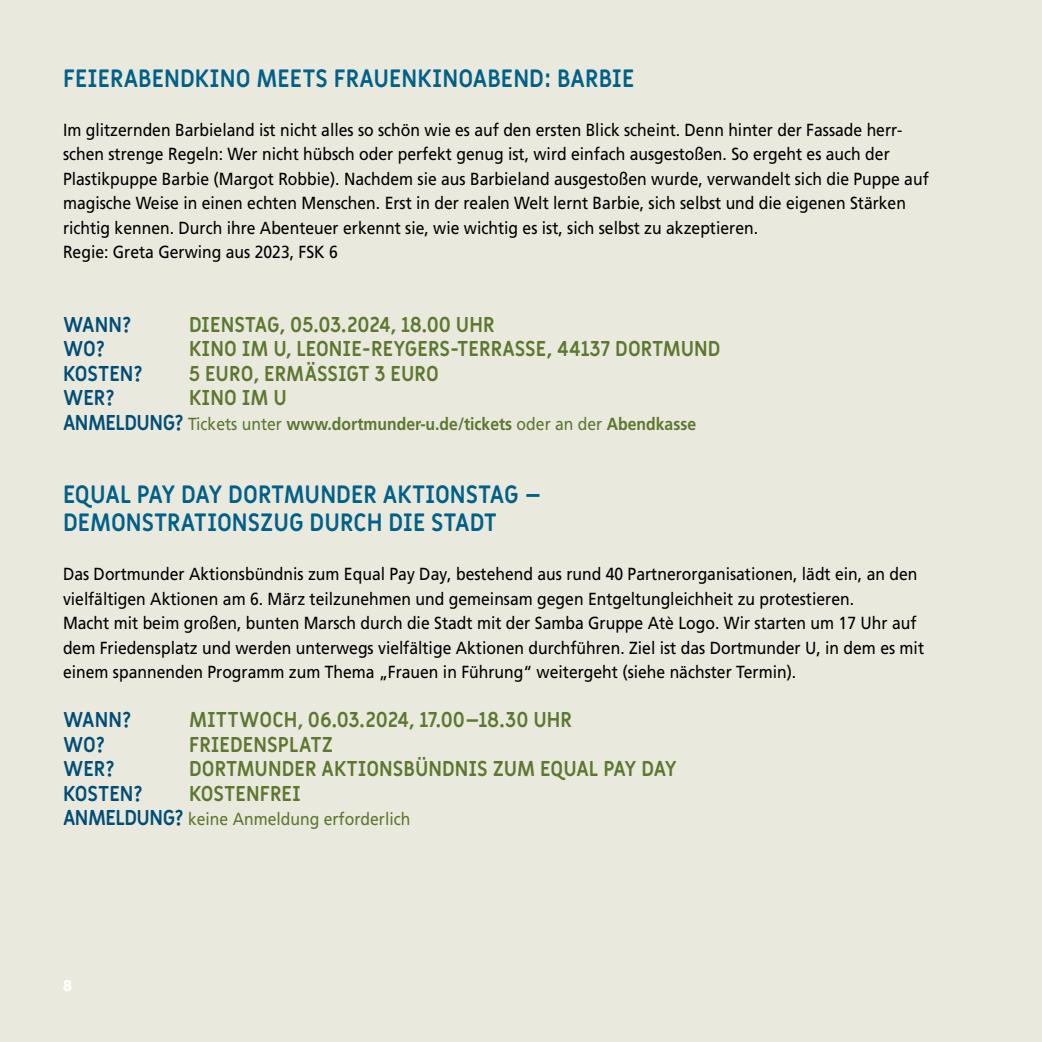
<style>
.page{position:relative;width:1042px;height:1042px;background:#e9e9de}
.page>*{position:absolute;margin:0;border:0;box-sizing:border-box;transform-origin:0 0}
.t1{font:700 24.5px/28px "Miriam Libre";color:#006088;scale:.93 1}
.t2{font:700 21px "Miriam Libre";color:#5d772f;scale:.93 1}
.t3{font:700 21px "Miriam Libre";color:#004d76;scale:.93 1}
.t4{font:17.5px/24.5px "Frutiger LT Pro";color:#000;scale:.9 1}
.t5{font:700 17.5px "Frutiger LT Pro";color:#5d772f;scale:.9 1}
.t6{font:17.5px "Frutiger LT Pro";color:#5d772f;scale:.9 1}
.t7{font:800 17.5px "Effra";color:#fff;scale:.9 1}
.s1{font-family:"Miriam Libre";font-size:21px;color:#004d76}
.s2{font-weight:400}
.s3{font-family:"Miriam Libre";font-weight:700;font-size:21px;color:#004d76}
</style>
<div class="page">
<h1 class="t1" style="left:63px;top:65px;width:616px">FEIERABENDKINO MEETS FRAUENKINOABEND: BARBIE</h1>
<p class="t4" style="left:63px;top:117px;width:963px">Im glitzernden Barbieland ist nicht alles so schön wie es auf den ersten Blick scheint. Denn hinter der Fassade herr&shy;schen strenge Regeln: Wer nicht hübsch oder perfekt genug ist, wird einfach ausgestoßen. So ergeht es auch der Plastikpuppe Barbie (Margot Robbie). Nachdem sie aus Barbieland ausgestoßen wurde, verwandelt sich die Puppe auf magische Weise in einen echten Menschen. Erst in der realen Welt lernt Barbie, sich selbst und die eigenen Stärken richtig kennen. Durch ihre Abenteuer erkennt sie, wie wichtig es ist, sich selbst zu akzeptieren.<br>Regie: Greta Gerwing aus 2023, FSK 6</p>
<p class="t3" style="left:63px;top:311px;width:75px">WANN?</p>
<p class="t2" style="left:189px;top:311px;width:330px">DIENSTAG, 05.03.2024, 18.00 UHR</p>
<p class="t3" style="left:63px;top:336px;width:47px">WO?</p>
<p class="t2" style="left:189px;top:336px;width:573px">KINO IM U, LEONIE-REYGERS-TERRASSE, 44137 DORTMUND</p>
<p class="t3" style="left:63px;top:360px;width:87px">KOSTEN?</p>
<p class="t2" style="left:189px;top:360px;width:270px">5 EURO, ERMÄSSIGT 3 EURO</p>
<p class="t3" style="left:63px;top:385px;width:57px">WER?</p>
<p class="t2" style="left:189px;top:385px;width:107px">KINO IM U</p>
<p class="t5" style="left:63px;top:413px;width:705px"><span class="s1">ANMELDUNG?</span> <span class="s2">Tickets unter</span> www.dortmunder-u.de/tickets <span class="s2">oder an der</span> Abendkasse</p>
<h1 class="t1" style="left:63px;top:482px;width:516px">EQUAL PAY DAY DORTMUNDER AKTIONSTAG –<br>DEMONSTRATIONSZUG DURCH DIE STADT</h1>
<p class="t4" style="left:63px;top:562px;width:958px">Das Dortmunder Aktionsbündnis zum Equal Pay Day, bestehend aus rund 40 Partnerorganisationen, lädt ein, an den vielfältigen Aktionen am 6. März teilzunehmen und gemeinsam gegen Entgeltungleichheit zu protestieren.<br>Macht mit beim großen, bunten Marsch durch die Stadt mit der Samba Gruppe Atè Logo. Wir starten um 17 Uhr auf dem Friedensplatz und werden unterwegs vielfältige Aktionen durchführen. Ziel ist das Dortmunder U, in dem es mit einem spannenden Programm zum Thema „Frauen in Führung“ weitergeht (siehe nächster Termin).</p>
<p class="t3" style="left:63px;top:707px;width:75px">WANN?</p>
<p class="t2" style="left:189px;top:707px;width:413px">MITTWOCH, 06.03.2024, 17.00–18.30 UHR</p>
<p class="t3" style="left:63px;top:731px;width:47px">WO?</p>
<p class="t2" style="left:189px;top:731px;width:156px">FRIEDENSPLATZ</p>
<p class="t3" style="left:63px;top:756px;width:57px">WER?</p>
<p class="t2" style="left:189px;top:756px;width:526px">DORTMUNDER AKTIONSBÜNDNIS ZUM EQUAL PAY DAY</p>
<p class="t3" style="left:63px;top:780px;width:87px">KOSTEN?</p>
<p class="t2" style="left:189px;top:780px;width:122px">KOSTENFREI</p>
<p class="t6" style="left:63px;top:809px;width:387px"><span class="s3">ANMELDUNG?</span> keine Anmeldung erforderlich</p>
<p class="t7" style="left:63px;top:974px;width:11px">8</p>
</div>
